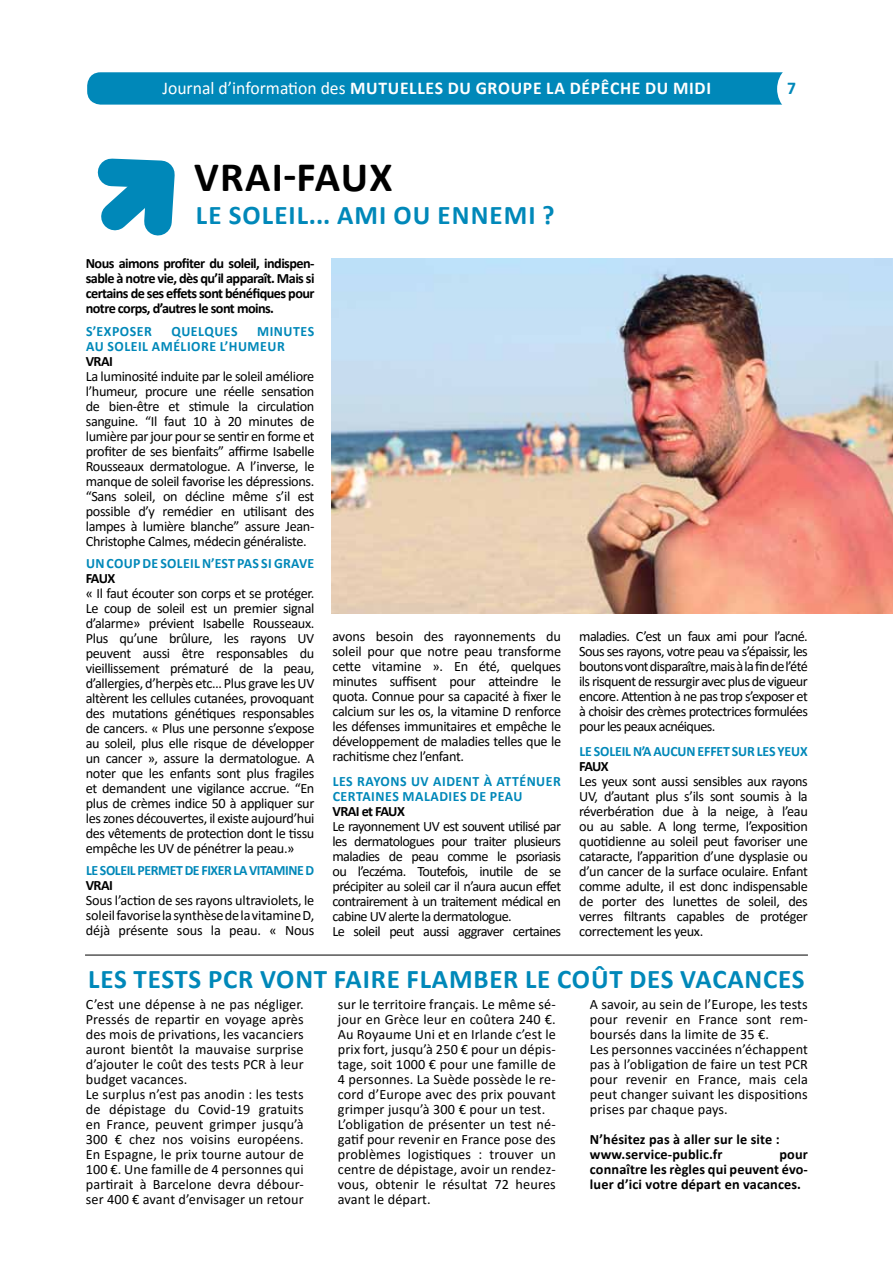
<style>
.page{position:relative;width:893px;height:1263px;background:#fff}
.page>*{position:absolute;margin:0;border:0;box-sizing:border-box;transform-origin:0 0}
.t1{font:700 42px "Calibri";color:#000}
.t2{font:700 27px "Calibri";letter-spacing:.03em;color:#0088b9}
.t3{font:700 18px "Calibri";letter-spacing:.04em;color:#fff}
.t4{font:700 18px "Calibri";color:#0088b9}
.t5{font:14.25px/15px "Calibri";letter-spacing:.005em;color:#000;text-align:justify}
.t6{font:14.25px/15px "Calibri";letter-spacing:-.04em;color:#000}
.t7{font:700 14.25px/15px "Calibri";letter-spacing:-.04em;color:#000;text-align:justify}
.t8{font:700 14.25px/15px "Calibri";letter-spacing:.04em;color:#0088b9}
.t9{font:700 14.25px/15px "Calibri";letter-spacing:.01em;color:#000}
.t10{font:700 14.25px "Calibri";letter-spacing:-.03em;color:#0088b9}
.t11{font:700 14.25px "Calibri";letter-spacing:-.01em;color:#0088b9}
.t12{font:700 14.25px "Calibri";letter-spacing:.02em;color:#0088b9}
.s1{font-weight:400}
</style>
<div class="page">
<img style="left:332px;top:259px;width:561px;height:354px">
<svg style="left:97px;top:158px;width:78px;height:78px"></svg>
<hr style="left:85px;top:955px;width:723px;height:1px;background:#000">
<div style="left:87px;top:72px;width:695px;height:33px;background:#0088b9"></div>
<div style="left:777px;top:61px;width:56px;height:56px;background:#fff;border-radius:50%"></div>
<p class="t3" style="left:162px;top:75px;width:550px"><span class="s1">Journal d’information des</span> MUTUELLES DU GROUPE LA DÉPÊCHE DU MIDI</p>
<p class="t4" style="left:787px;top:75px;width:10px">7</p>
<h1 class="t1" style="left:194px;top:148px;width:23px">VRAI</h1>
<h1 class="t1" style="left:283px;top:148px;width:111px">-FAUX</h1>
<h2 class="t2" style="left:196px;top:196px;width:360px">LE SOLEIL... AMI OU ENNEMI ?</h2>
<p class="t7" style="left:86px;top:255px;width:230px">NOUS AIMONS PROFITER DU SOLEIL, INDISPEN-SABLE À NOTRE VIE, DÈS QU’IL APPARAÎT. MAIS SI CERTAINS DE SES EFFETS SONT BÉNÉFIQUES POUR NOTRE CORPS, D’AUTRES LE SONT MOINS.</p>
<p class="t8" style="left:86px;top:323px;width:67px">S’EXPOSER</p>
<p class="t8" style="left:171px;top:323px;width:68px">QUELQUES</p>
<p class="t8" style="left:86px;top:323px;width:230px;text-indent:171px">MINUTES<br>AU SOLEIL AMÉLIORE L’HUMEUR</p>
<p class="t7" style="left:86px;top:353px;width:15px">VRAI</p>
<p class="t5" style="left:86px;top:368px;width:230px">La luminosité induite par le soleil améliore l’humeur, procure une réelle sensation de bien-être et stimule la circulation sanguine. “Il faut 10 à 20 minutes de lumière par jour pour se sentir en forme et profiter de ses bienfaits” affirme Isabelle Rousseaux dermatologue. A l’inverse, le manque de soleil favorise les dépressions. “Sans soleil, on décline même s’il est possible d’y remédier en utilisant des lampes à lumière blanche” assure Jean-Christophe Calmes, médecin généraliste.</p>
<p class="t12" style="left:86px;top:553px;width:230px">UN COUP DE SOLEIL N’EST PAS SI G RAVE</p>
<p class="t7" style="left:86px;top:570px;width:31px">FAU X</p>
<p class="t5" style="left:86px;top:585px;width:230px">« Il faut écouter son corps et se protéger.<br>Le coup de soleil est un premier signal d’alarme» prévient Isabelle Rousseaux.<br>Plus qu’une brûlure, les rayons UV peuvent aussi être responsables du vieillissement prématuré de la peau, d’allergies, d’herpès etc… Plus grave les UV altèrent les cellules cutanées, provoquant des mutations génétiques responsables de cancers. « Plus une personne s’expose au soleil, plus elle risque de développer un cancer », assure la dermatologue. A noter que les enfants sont plus fragiles et demandent une vigilance accrue. “En plus de crèmes indice 50 à appliquer sur les zones découvertes, il existe aujourd’hui des vêtements de protection dont le tissu empêche les UV de pénétrer la peau.»</p>
<p class="t10" style="left:86px;top:860px;width:230px">LE SOLEIL PERMET DE FIXER LA VITAMINE D</p>
<p class="t7" style="left:86px;top:877px;width:15px">VRAI</p>
<p class="t5" style="left:86px;top:892px;width:230px">Sous l’action de ses rayons ultraviolets, le soleil favorise la synthèse de la vitamine D, déjà présente sous la peau. « Nous</p>
<p class="t5" style="left:332px;top:628px;width:230px">avons besoin des rayonnements du soleil pour que notre peau transforme cette vitamine ». En été, quelques minutes suffisent pour atteindre le quota. Connue pour sa capacité à fixer le calcium sur les os, la vitamine D renforce les défenses immunitaires et empêche le développement de maladies telles que le rachitisme chez l’enfant.</p>
<p class="t8" style="left:333px;top:773px;width:230px">LES RAYONS UV AIDENT À ATTÉNUER<br>CERTAINES MALADIES DE PEAU</p>
<p class="t7" style="left:332px;top:803px;width:74px">VRAI ET FAUX</p>
<p class="t6" style="left:332px;top:818px;width:230px">Le rayonnement UV est souvent utilisé par les dermatologues pour traiter plusieurs maladies de peau comme le psoriasis ou l’eczéma. Toutefois, inutile de se précipiter au soleil car il n’aura aucun effet contrairement à un traitement médical en cabine UV alerte la dermatologue.<br>Le soleil peut aussi aggraver certaines</p>
<p class="t5" style="left:579px;top:628px;width:230px">maladies. C’est un faux ami pour l’acné.<br>Sous ses rayons, votre peau va s’épaissir, les boutons vont disparaître, mais à la fin de l’été ils risquent de ressurgir avec plus de vigueur encore. Attention à ne pas trop s’exposer et à choisir des crèmes protectrices formulées pour les peaux acnéiques.</p>
<p class="t11" style="left:579px;top:741px;width:228px">LE SOLEIL N’A AUCUN EFFET SUR LES YEUX</p>
<p class="t7" style="left:579px;top:758px;width:31px">FAU X</p>
<p class="t5" style="left:579px;top:773px;width:230px">Les yeux sont aussi sensibles aux rayons UV, d’autant plus s’ils sont soumis à la réverbération due à la neige, à l’eau ou au sable. A long terme, l’exposition quotidienne au soleil peut favoriser une cataracte, l’apparition d’une dysplasie ou d’un cancer de la surface oculaire. Enfant comme adulte, il est donc indispensable de porter des lunettes de soleil, des verres filtrants capables de protéger correctement les yeux.</p>
<h2 class="t2" style="left:88px;top:960px;width:136px">LES TESTS PCR</h2>
<h2 class="t2" style="left:260px;top:960px;width:546px">VONT FAIRE FLAMBER LE COÛT DES VACANCES</h2>
<p class="t5" style="left:86px;top:996px;width:220px;text-align:left">C’est une dépense à ne pas négliger.<br>Pressés de repartir en voyage après des mois de privations, les vacanciers auront bientôt la mauvaise surprise d’ajouter le coût des tests PCR à leur budget vacances.<br>Le surplus n’est pas anodin : les tests de dépistage du Covid-19 gratuits en France, peuvent grimper jusqu’à 300 € chez nos voisins européens.<br>En Espagne, le prix tourne autour de 100 €. Une famille de 4 personnes qui partirait à Barcelone devra débour&shy;ser 400 € avant d’envisager un retour</p>
<p class="t5" style="left:338px;top:996px;width:220px;text-align:left">sur le territoire français. Le même sé&shy;jour en Grèce leur en coûtera 240 €.<br>Au Royaume Uni et en Irlande c’est le prix fort, jusqu’à 250 € pour un dépis&shy;tage, soit 1000 € pour une famille de 4 personnes. La Suède possède le re&shy;cord d’Europe avec des prix pouvant grimper jusqu’à 300 € pour un test.<br>L’obligation de présenter un test né&shy;gatif pour revenir en France pose des problèmes logistiques : trouver un centre de dépistage, avoir un rendez&shy;vous, obtenir le résultat 72 heures avant le départ.</p>
<p class="t5" style="left:590px;top:996px;width:219px;text-align:left">A savoir, au sein de l’Europe, les tests pour revenir en France sont rem&shy;boursés dans la limite de 35 €.<br>Les personnes vaccinées n’échappent pas à l’obligation de faire un test PCR pour revenir en France, mais cela peut changer suivant les dispositions prises par chaque pays.</p>
<p class="t9" style="left:590px;top:1131px;width:191px">N’HÉSITEZ PAS À ALLER SUR LE SITE :<br>WWW.SERVICE-PUBLIC.FR</p>
<p class="t7" style="left:590px;top:1146px;width:220px;text-indent:190px">POUR CONNAÎTRE LES RÈGLES QUI PEUVENT ÉVO-LUER D’ICI VOTRE DÉPART EN VACANCES.</p>
</div>
